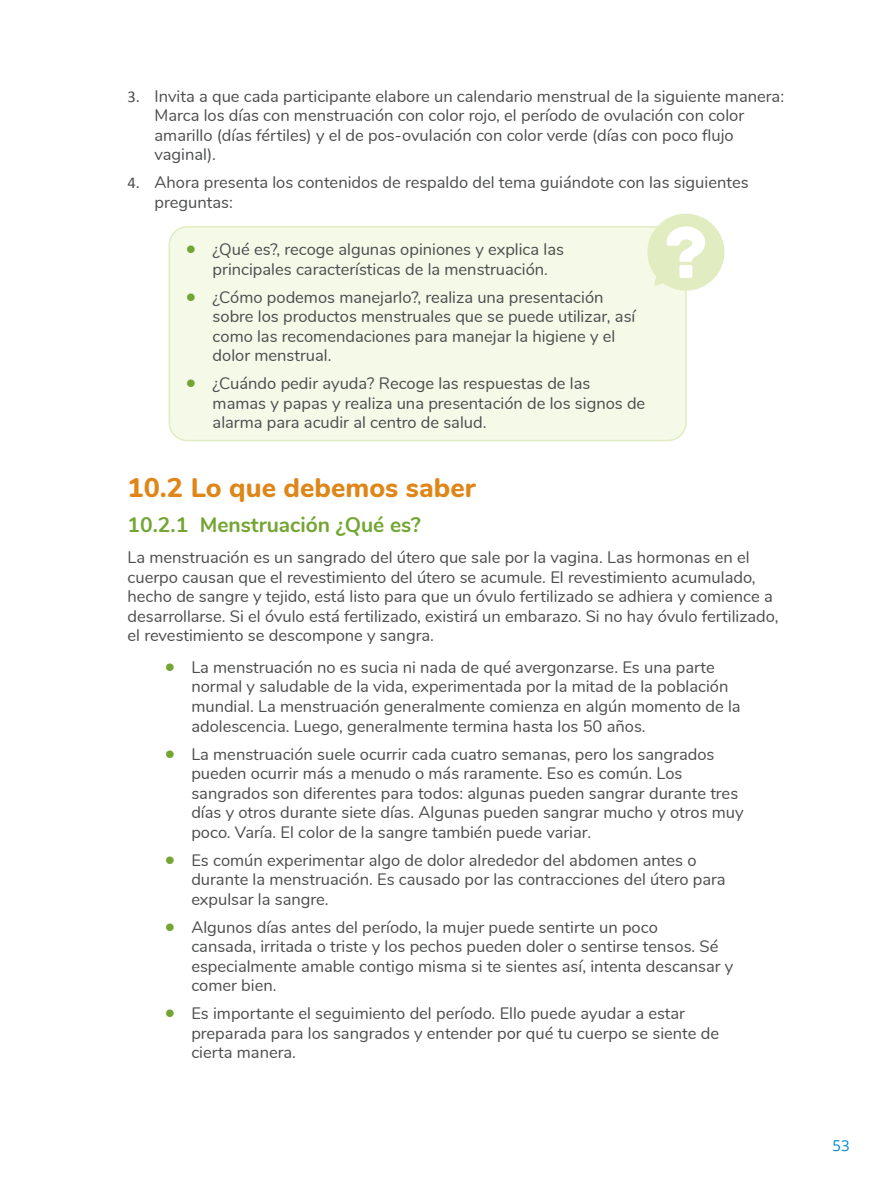
<style>
.page{position:relative;width:893px;height:1191px;background:#fff}
.page>*{position:absolute;margin:0;border:0;box-sizing:border-box;transform-origin:0 0}
.t1{font:800 27px "Nunito";color:#df8619}
.t2{font:700 21px "Nunito";color:#73a532}
.t3{font:16.5px/19.5px "Nunito";color:#4b4c4d}
.t4{font:15px "Open Sans";color:#0088ce}
.s1{font-family:"Calibri"}
.s2{font-weight:700;font-size:21px;color:#73a532}
</style>
<div class="page">
<div style="left:169px;top:227px;width:517px;height:213px;background:#f4f9e8;border-radius:18px"></div>
<div style="left:169px;top:226px;width:518px;height:215px;border:2px solid #e1edc1;border-radius:18px"></div>
<svg style="left:647px;top:213px;width:78px;height:78px"></svg>
<p class="t3" style="left:155px;top:85px;width:631px;text-indent:-27px"><span class="s1">3.</span> Invita a que cada participante elabore un calendario menstrual de la siguiente manera:<br>Marca los días con menstruación con color rojo, el período de ovulación con color amarillo (días fértiles) y el de pos-ovulación con color verde (días con poco flujo vaginal).</p>
<p class="t3" style="left:155px;top:172px;width:596px;text-indent:-27px"><span class="s1">4.</span> Ahora presenta los contenidos de respaldo del tema guiándote con las siguientes preguntas:</p>
<p class="t3" style="left:213px;top:239px;width:353px;text-indent:-27px"><span class="s2">•</span> ¿Qué es?, recoge algunas opiniones y explica las principales características de la menstruación.</p>
<p class="t3" style="left:213px;top:286px;width:424px;text-indent:-27px"><span class="s2">•</span> ¿Cómo podemos manejarlo?, realiza una presentación sobre los productos menstruales que se puede utilizar, así como las recomendaciones para manejar la higiene y el dolor menstrual.</p>
<p class="t3" style="left:213px;top:373px;width:434px;text-indent:-27px"><span class="s2">•</span> ¿Cuándo pedir ayuda? Recoge las respuestas de las mamas y papas y realiza una presentación de los signos de alarma para acudir al centro de salud.</p>
<h1 class="t1" style="left:128px;top:468px;width:350px">10.2 Lo que debemos saber</h1>
<p class="t2" style="left:128px;top:509px;width:295px">10.2.1 Menstruación ¿Qué es?</p>
<p class="t3" style="left:128px;top:547px;width:652px">La menstruación es un sangrado del útero que sale por la vagina. Las hormonas en el cuerpo causan que el revestimiento del útero se acumule. El revestimiento acumulado, hecho de sangre y tejido, está listo para que un óvulo fertilizado se adhiera y comience a desarrollarse. Si el óvulo está fertilizado, existirá un embarazo. Si no hay óvulo fertilizado, el revestimiento se descompone y sangra.</p>
<p class="t3" style="left:191px;top:656px;width:551px;text-indent:-27px"><span class="s2">•</span> La menstruación no es sucia ni nada de qué avergonzarse. Es una parte normal y saludable de la vida, experimentada por la mitad de la población mundial. La menstruación generalmente comienza en algún momento de la adolescencia. Luego, generalmente termina hasta los 50 años.</p>
<p class="t3" style="left:191px;top:743px;width:554px;text-indent:-27px"><span class="s2">•</span> La menstruación suele ocurrir cada cuatro semanas, pero los sangrados pueden ocurrir más a menudo o más raramente. Eso es común. Los sangrados son diferentes para todos: algunas pueden sangrar durante tres días y otros durante siete días. Algunas pueden sangrar mucho y otros muy poco. Varía. El color de la sangre también puede variar.</p>
<p class="t3" style="left:191px;top:849px;width:536px;text-indent:-27px"><span class="s2">•</span> Es común experimentar algo de dolor alrededor del abdomen antes o durante la menstruación. Es causado por las contracciones del útero para expulsar la sangre.</p>
<p class="t3" style="left:191px;top:916px;width:544px;text-indent:-27px"><span class="s2">•</span> Algunos días antes del período, la mujer puede sentirte un poco<br>cansada, irritada o triste y los pechos pueden doler o sentirse tensos. Sé especialmente amable contigo misma si te sientes así, intenta descansar y comer bien.</p>
<p class="t3" style="left:191px;top:1002px;width:529px;text-indent:-27px"><span class="s2">•</span> Es importante el seguimiento del período. Ello puede ayudar a estar preparada para los sangrados y entender por qué tu cuerpo se siente de cierta manera.</p>
<p class="t4" style="left:832px;top:1135px;width:19px">53</p>
</div>
